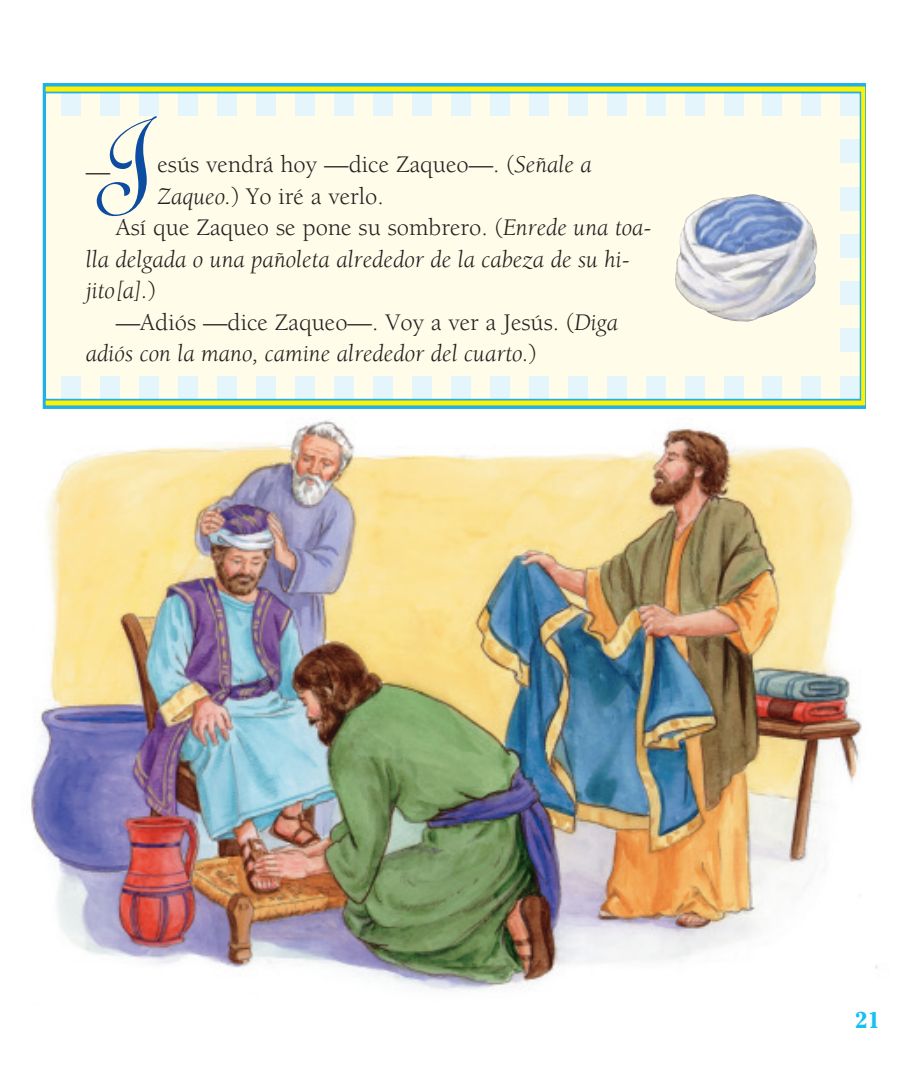
<style>
.page{position:relative;width:914px;height:1071px;background:#fff}
.page>*{position:absolute;margin:0;border:0;box-sizing:border-box;transform-origin:0 0}
.t1{font:123.2px "Linoscript";color:#0d4da1}
.t2{font:24.5px "Berkeley";color:#231f20}
.t3{font:italic 24.5px "Berkeley";color:#231f20}
.t4{font:700 22.75px "Cheltenham";color:#15c0f2}
.s1{font-style:italic}
.s2{font-style:normal}
</style>
<div class="page">
<svg style="left:43px;top:83px;width:822px;height:326px"></svg>
<div style="left:45px;top:92px;width:815px;height:308px;background:#fffde9"></div>
<div style="left:840px;top:376px;width:20px;height:23px;background:#e5f5fc"></div>
<div style="left:801px;top:376px;width:20px;height:23px;background:#e5f5fc"></div>
<div style="left:762px;top:376px;width:20px;height:23px;background:#e5f5fc"></div>
<div style="left:724px;top:376px;width:19px;height:23px;background:#e5f5fc"></div>
<div style="left:685px;top:376px;width:19px;height:23px;background:#e5f5fc"></div>
<div style="left:646px;top:376px;width:19px;height:23px;background:#e5f5fc"></div>
<div style="left:607px;top:376px;width:19px;height:23px;background:#e5f5fc"></div>
<div style="left:568px;top:376px;width:19px;height:23px;background:#e5f5fc"></div>
<div style="left:529px;top:376px;width:19px;height:23px;background:#e5f5fc"></div>
<div style="left:490px;top:376px;width:19px;height:23px;background:#e5f5fc"></div>
<div style="left:451px;top:376px;width:19px;height:23px;background:#e5f5fc"></div>
<div style="left:412px;top:376px;width:19px;height:23px;background:#e5f5fc"></div>
<div style="left:373px;top:376px;width:19px;height:23px;background:#e5f5fc"></div>
<div style="left:334px;top:376px;width:19px;height:23px;background:#e5f5fc"></div>
<div style="left:295px;top:376px;width:19px;height:23px;background:#e5f5fc"></div>
<div style="left:256px;top:376px;width:19px;height:23px;background:#e5f5fc"></div>
<div style="left:217px;top:376px;width:19px;height:23px;background:#e5f5fc"></div>
<div style="left:178px;top:376px;width:20px;height:23px;background:#e5f5fc"></div>
<div style="left:139px;top:376px;width:20px;height:23px;background:#e5f5fc"></div>
<div style="left:100px;top:376px;width:20px;height:23px;background:#e5f5fc"></div>
<div style="left:840px;top:329px;width:20px;height:23px;background:#e5f5fc"></div>
<div style="left:840px;top:281px;width:20px;height:24px;background:#e5f5fc"></div>
<div style="left:840px;top:234px;width:20px;height:24px;background:#e5f5fc"></div>
<div style="left:840px;top:187px;width:20px;height:23px;background:#e5f5fc"></div>
<div style="left:840px;top:140px;width:20px;height:23px;background:#e5f5fc"></div>
<div style="left:840px;top:92px;width:20px;height:24px;background:#e5f5fc"></div>
<div style="left:801px;top:92px;width:20px;height:24px;background:#e5f5fc"></div>
<div style="left:762px;top:92px;width:20px;height:24px;background:#e5f5fc"></div>
<div style="left:724px;top:92px;width:19px;height:24px;background:#e5f5fc"></div>
<div style="left:685px;top:92px;width:19px;height:24px;background:#e5f5fc"></div>
<div style="left:646px;top:92px;width:19px;height:24px;background:#e5f5fc"></div>
<div style="left:607px;top:92px;width:19px;height:24px;background:#e5f5fc"></div>
<div style="left:568px;top:92px;width:19px;height:24px;background:#e5f5fc"></div>
<div style="left:529px;top:92px;width:19px;height:24px;background:#e5f5fc"></div>
<div style="left:490px;top:92px;width:19px;height:24px;background:#e5f5fc"></div>
<div style="left:451px;top:92px;width:19px;height:24px;background:#e5f5fc"></div>
<div style="left:412px;top:92px;width:19px;height:24px;background:#e5f5fc"></div>
<div style="left:373px;top:92px;width:19px;height:24px;background:#e5f5fc"></div>
<div style="left:334px;top:92px;width:19px;height:24px;background:#e5f5fc"></div>
<div style="left:295px;top:92px;width:19px;height:24px;background:#e5f5fc"></div>
<div style="left:256px;top:92px;width:19px;height:24px;background:#e5f5fc"></div>
<div style="left:217px;top:92px;width:19px;height:24px;background:#e5f5fc"></div>
<div style="left:178px;top:92px;width:20px;height:24px;background:#e5f5fc"></div>
<div style="left:139px;top:92px;width:20px;height:24px;background:#e5f5fc"></div>
<div style="left:100px;top:92px;width:20px;height:24px;background:#e5f5fc"></div>
<div style="left:61px;top:376px;width:20px;height:23px;background:#e5f5fc"></div>
<div style="left:61px;top:92px;width:20px;height:24px;background:#e5f5fc"></div>
<div style="left:44px;top:92px;width:817px;height:308px;border:2px solid #1fb0e6"></div>
<img style="left:31px;top:420px;width:847px;height:571px">
<img style="left:751px;top:194px;width:59px;height:30px">
<h1 class="t1" style="left:92px;top:116px;width:63px">J</h1>
<p class="t2" style="left:157px;top:155px;width:436px">esús vendrá hoy —dice Zaqueo—. (<span class="s1">Señale a</span></p>
<p class="t2" style="left:157px;top:186px;width:228px"><span class="s1">Zaqueo.</span>) Yo iré a verlo.</p>
<p class="t2" style="left:116px;top:218px;width:537px">Así que Zaqueo se pone su sombrero. (<span class="s1">Enrede una toa-</span></p>
<p class="t3" style="left:86px;top:249px;width:545px">lla delgada o una pañoleta alrededor de la cabeza de su hi-</p>
<p class="t3" style="left:86px;top:281px;width:71px">jito[a].<span class="s2">)</span></p>
<p class="t2" style="left:116px;top:312px;width:504px">—Adiós —dice Zaqueo—. Voy a ver a Jesús. (<span class="s1">Diga</span></p>
<p class="t3" style="left:86px;top:344px;width:452px">adiós con la mano, camine alrededor del cuarto.<span class="s2">)</span></p>
<p class="t2" style="left:86px;top:162px;width:26px">—</p>
<p class="t4" style="left:854px;top:1012px;width:27px">21</p>
</div>
